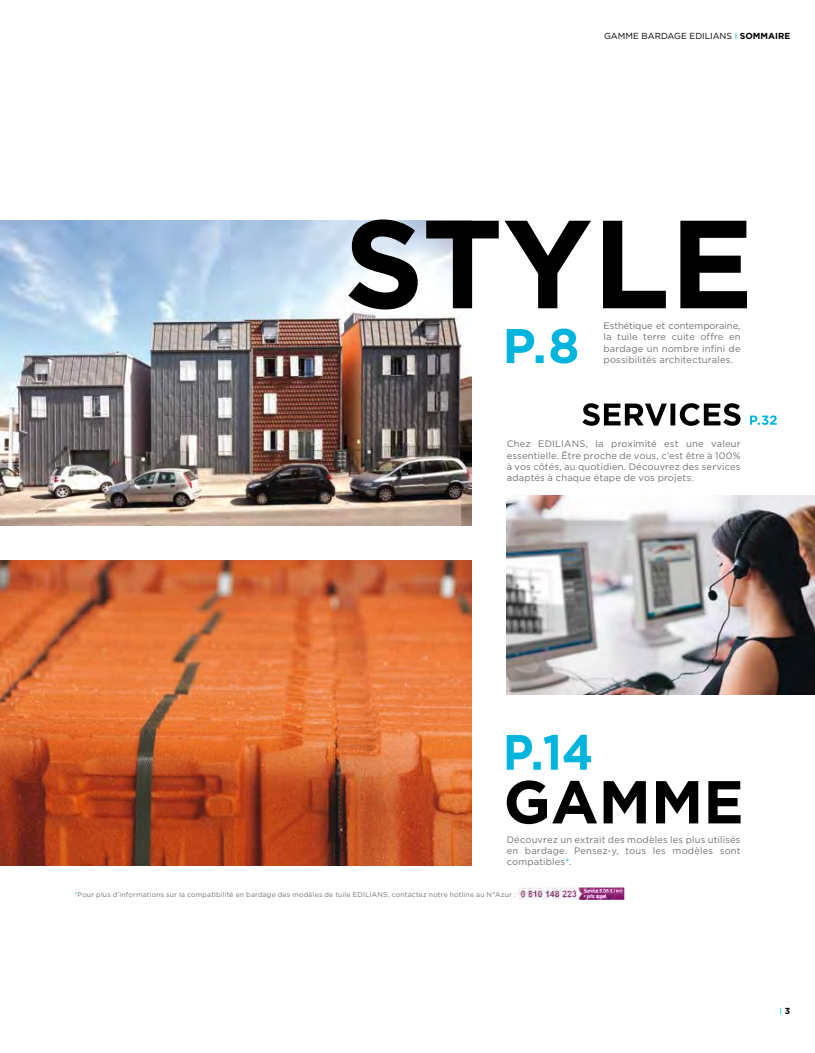
<style>
.page{position:relative;width:815px;height:1053px;background:#fff}
.page>*{position:absolute;margin:0;border:0;box-sizing:border-box;transform-origin:0 0}
.t1{font:700 125px "Gotham HTF";color:#000}
.t2{font:9.38px/11.2px "Gotham HTF";letter-spacing:.02em;color:#707172;text-align:justify}
.t3{font:8.75px "Gotham HTF";color:#000}
.t4{font:8.75px "Gotham HTF";color:#00b5dd}
.t5{font:6.88px "Gotham HTF";letter-spacing:.025em;color:#707172}
.s1{color:#00b5dd}
.s2{font-weight:700}
.s3{font-weight:700;color:#000}
</style>
<div class="page">
<img style="left:0;top:560px;width:471px;height:305px">
<img style="left:0;top:666px;width:1px;height:199px">
<img style="left:0;top:221px;width:471px;height:304px">
<img style="left:507px;top:495px;width:308px;height:199px">
<svg style="left:507px;top:328px;width:70px;height:35px"></svg>
<svg style="left:507px;top:734px;width:84px;height:35px"></svg>
<svg style="left:507px;top:780px;width:234px;height:44px"></svg>
<svg style="left:750px;top:415px;width:27px;height:10px"></svg>
<svg style="left:582px;top:403px;width:159px;height:23px"></svg>
<img style="left:518px;top:887px;width:106px;height:12px">
<p class="t3" style="left:604px;top:31px;width:188px">GAMME BARDAGE EDILIANS <span class="s1">I</span> <span class="s2">SOMMAIRE</span></p>
<h1 class="t1" style="left:344px;top:192px;width:411px">STYLE</h1>
<p class="t2" style="left:604px;top:320px;width:139px">Esthétique et contemporaine, la tuile terre cuite offre en bardage un nombre infini de possibilités architecturales.</p>
<p class="t2" style="left:507px;top:438px;width:235px">Chez EDILIANS, la proximité est une valeur essentielle. Être proche de vous, c’est être à 100% à vos côtés, au quotidien. Découvrez des services adaptés à chaque étape de vos projets.</p>
<p class="t2" style="left:507px;top:833px;width:235px">Découvrez un extrait des modèles les plus utilisés en bardage. Pensez-y, tous les modèles sont compatibles<span class="s1">*</span>.</p>
<p class="t5" style="left:74px;top:890px;width:443px"><span class="s1">*</span>Pour plus d’informations sur la compatibilité en bardage des modèles de tuile EDILIANS, contactez notre hotline au N°Azur :</p>
<p class="t4" style="left:780px;top:1005px;width:12px">I <span class="s3">3</span></p>
</div>
